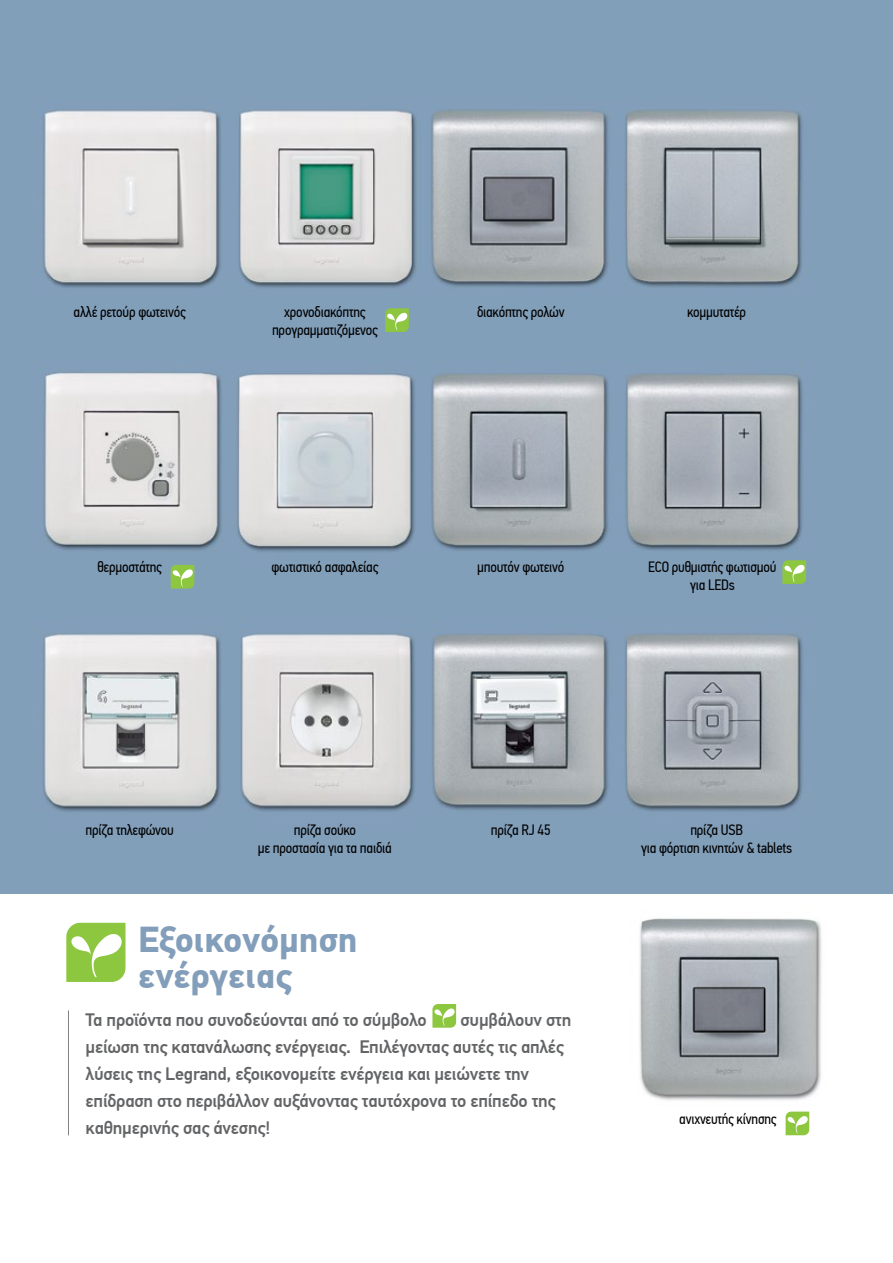
<style>
.page{position:relative;width:893px;height:1263px;background:#fff}
.page>*{position:absolute;margin:0;border:0;box-sizing:border-box;transform-origin:0 0}
.t1{font:700 36px/36px "PF Din Text Pro";color:#839eba}
.t2{font:500 18px/27px "PF Din Text Pro";letter-spacing:-.015em;color:#636466}
.t3{font:15px/18px "PF Din Text Cond Pro";letter-spacing:-.015em;color:#000;text-align:center}
</style>
<div class="page">
<img style="left:0;top:0;width:893px;height:893px">
<hr style="left:68px;top:1010px;width:1px;height:125px;background:#808285">
<svg style="left:66px;top:923px;width:59px;height:59px"></svg>
<svg style="left:432px;top:1004px;width:24px;height:24px"></svg>
<svg style="left:385px;top:308px;width:24px;height:24px"></svg>
<svg style="left:782px;top:560px;width:24px;height:24px"></svg>
<svg style="left:171px;top:565px;width:23px;height:23px"></svg>
<img style="left:639px;top:918px;width:183px;height:182px">
<svg style="left:786px;top:1111px;width:23px;height:24px"></svg>
<p class="t3" style="left:74px;top:302px;width:114px">αλλέ ρετούρ φωτεινός</p>
<p class="t3" style="left:272px;top:302px;width:107px">χρονοδιακόπτης προγραμματιζόμενος</p>
<p class="t3" style="left:97px;top:558px;width:66px">θερμοστάτης</p>
<p class="t3" style="left:271px;top:558px;width:108px">φωτιστικό ασφαλείας</p>
<p class="t3" style="left:477px;top:302px;width:89px">διακόπτης ρολών</p>
<p class="t3" style="left:687px;top:302px;width:60px">κομμυτατέρ</p>
<p class="t3" style="left:477px;top:558px;width:89px">μπουτόν φωτεινό</p>
<p class="t3" style="left:648px;top:558px;width:130px">ECO ρυθμιστής φωτισμού για LEDs</p>
<p class="t3" style="left:86px;top:821px;width:90px">πρίζα τηλεφώνου</p>
<p class="t3" style="left:258px;top:821px;width:135px">πρίζα σούκο<br>με προστασία για τα παιδιά</p>
<p class="t3" style="left:491px;top:821px;width:61px">πρίζα RJ 45</p>
<h1 class="t1" style="left:138px;top:922px;width:221px">Εξοικονόμηση ενέργειας</h1>
<p class="t2" style="left:86px;top:1007px;width:342px">Τα προϊόντα που συνοδεύονται από το σύμβολο</p>
<p class="t2" style="left:86px;top:1007px;width:487px;text-indent:375px">συμβάλουν στη μείωση της κατανάλωσης ενέργειας. Επιλέγοντας αυτές τις απλές λύσεις της Legrand, εξοικονομείτε ενέργεια και μειώνετε την επίδραση στο περιβάλλον αυξάνοντας ταυτόχρονα το επίπεδο της καθημερινής σας άνεσης!</p>
<p class="t3" style="left:641px;top:821px;width:153px">πρίζα USB<br>για φόρτιση κινητών &amp; tablets</p>
<p class="t3" style="left:679px;top:1110px;width:99px">ανιχνευτής κίνησης</p>
</div>
